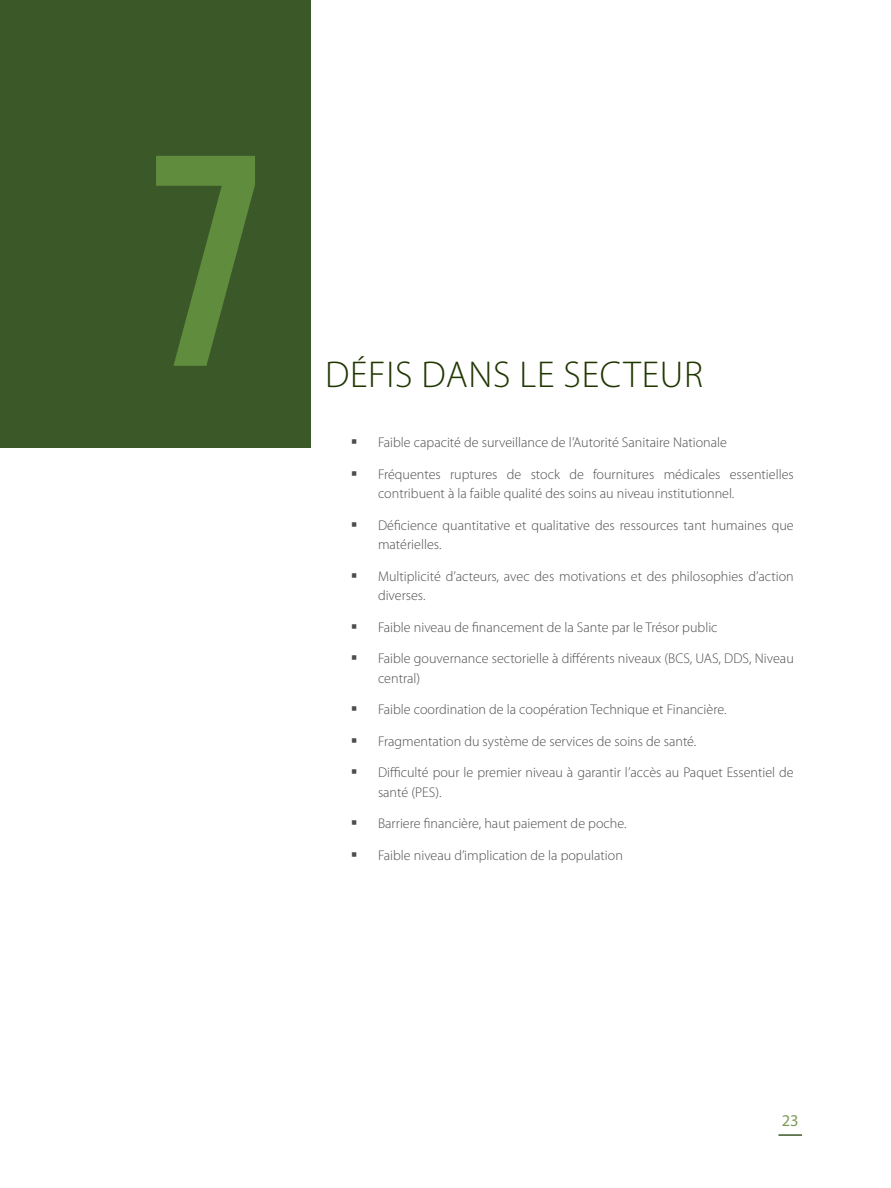
<style>
.page{position:relative;width:891px;height:1188px;background:#fff}
.page>*{position:absolute;margin:0;border:0;box-sizing:border-box;transform-origin:0 0}
.t1{font:300px "Bebas Neue";color:#608c3d}
.t2{font:300 37.5px "Myriad Pro";letter-spacing:.02em;color:#203600}
.t3{font:16.5px "Myriad Pro";color:#7d9c58}
.t4{font:300 14.1px/19.5px "Myriad Pro";color:#4d4d4f}
</style>
<div class="page">
<hr style="left:778px;top:1134px;width:24px;height:2px;background:#3b5829">
<div style="left:0;top:0;width:310px;height:448px;background:#3b5829"></div>
<h1 class="t1" style="left:146px;top:98px;width:120px">7</h1>
<h2 class="t2" style="left:325px;top:354px;width:41px">Défis</h2>
<h2 class="t2" style="left:421px;top:354px;width:283px">DANS le SECTEUR</h2>
<p class="t4" style="left:378px;top:433px;width:351px">Faible capacité de surveillance de l’Autorité Sanitaire Nationale</p>
<p class="t4" style="left:378px;top:465px;width:417px">Fréquentes ruptures de stock de fournitures médicales essentielles contribuent à la faible qualité des soins au niveau institutionnel.</p>
<p class="t4" style="left:378px;top:516px;width:417px">Déficience quantitative et qualitative des ressources tant humaines que matérielles.</p>
<p class="t4" style="left:378px;top:567px;width:417px">Multiplicité d’acteurs, avec des motivations et des philosophies d’action diverses.</p>
<p class="t4" style="left:378px;top:618px;width:341px">Faible niveau de financement de la Sante par le Trésor public</p>
<p class="t4" style="left:378px;top:649px;width:417px">Faible gouvernance sectorielle à différents niveaux (BCS, UAS, DDS, Niveau central)</p>
<p class="t4" style="left:378px;top:700px;width:350px">Faible coordination de la coopération Technique et Financière.</p>
<p class="t4" style="left:378px;top:732px;width:320px">Fragmentation du système de services de soins de santé.</p>
<p class="t4" style="left:378px;top:763px;width:417px">Difficulté pour le premier niveau à garantir l’accès au Paquet Essentiel de santé (PES).</p>
<p class="t4" style="left:378px;top:814px;width:250px">Barriere financière, haut paiement de poche.</p>
<p class="t4" style="left:378px;top:846px;width:247px">Faible niveau d’implication de la population</p>
<p class="t3" style="left:782px;top:1110px;width:18px">23</p>
</div>
